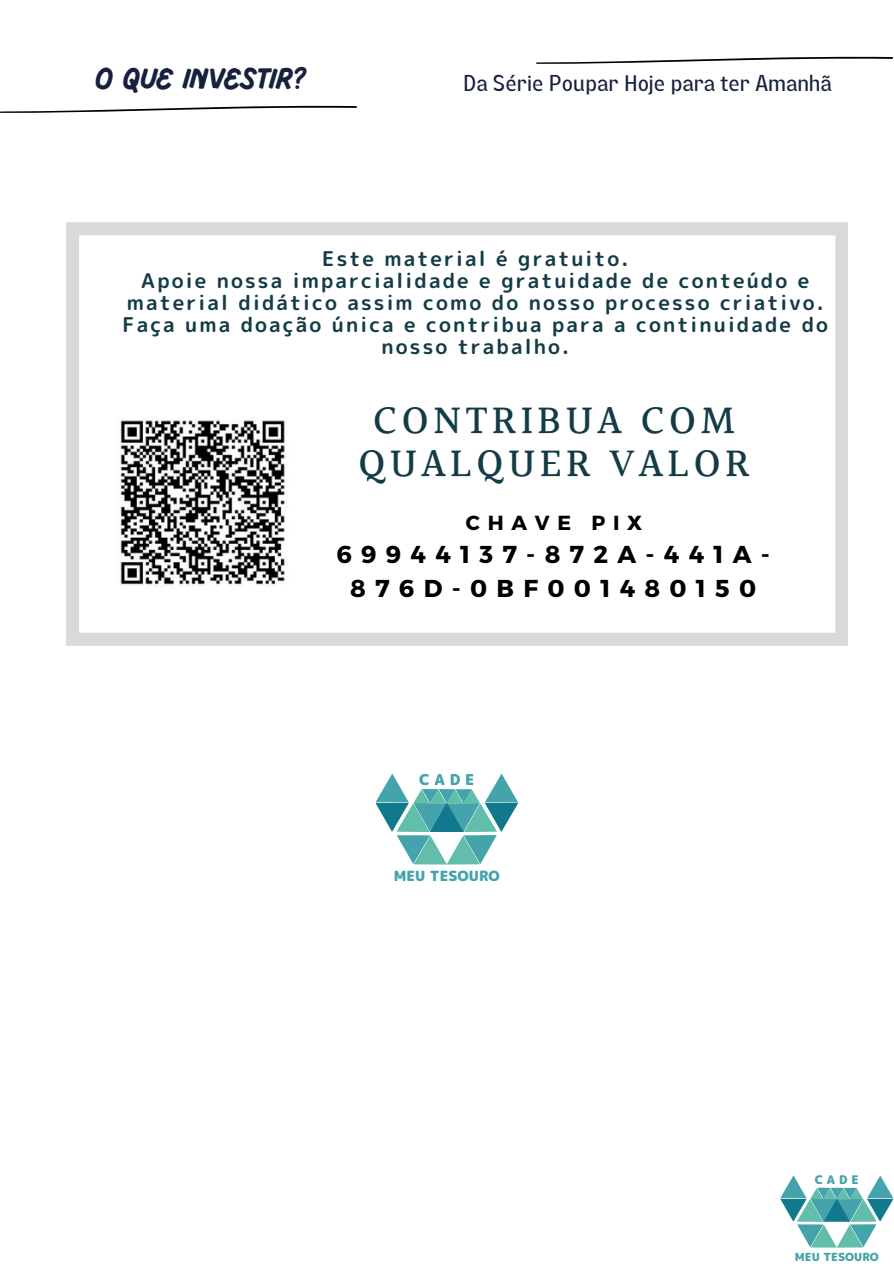
<style>
.page{position:relative;width:894px;height:1264px;background:#fff}
.page>*{position:absolute;margin:0;border:0;box-sizing:border-box;transform-origin:0 0}
.t1{font:500 40.65px/42.8px "Halant";letter-spacing:.105em;color:#133c46;text-align:center}
.t2{font:700 30px "Pluma";color:#16213d}
.t3{font:700 24.45px/33.9px "Montserrat";letter-spacing:.38em;color:#000;text-align:center}
.t4{font:22.5px "Lazord";color:#16213d}
.t5{font:20.4px/22px "rounded mplus 1 p bold";letter-spacing:.105em;color:#133c46;text-align:center}
.t6{font:700 20.4px "Montserrat";letter-spacing:.38em;color:#000}
.t7{font:15px "rounded mplus 1 p black";color:#45a4ab}
.t8{font:14.1px "rounded mplus 1 p black";color:#45a4ab}
.t9{font:11.85px "rounded mplus 1 p black";color:#45a4ab}
.t10{font:11.1px "rounded mplus 1 p black";color:#45a4ab}
</style>
<div class="page">
<svg style="left:780px;top:1175px;width:113px;height:72px"></svg>
<svg style="left:0;top:105px;width:357px;height:8px"></svg>
<svg style="left:536px;top:56px;width:356px;height:8px"></svg>
<svg style="left:66px;top:222px;width:781px;height:424px"></svg>
<img style="left:104px;top:403px;width:195px;height:199px">
<svg style="left:375px;top:774px;width:143px;height:90px"></svg>
<h2 class="t2" style="left:95px;top:66px;width:211px">O QUE INVESTIR?</h2>
<p class="t4" style="left:463px;top:74px;width:370px">Da Série Poupar Hoje para ter Amanhã</p>
<p class="t5" style="left:123px;top:247px;width:706px">Este material é gratuito.<br>Apoie nossa imparcialidade e gratuidade de conteúdo e material didático assim como do nosso processo criativo.<br>Faça uma doação única e contribua para a continuidade do nosso trabalho.</p>
<h4 class="t1" style="left:358px;top:401px;width:393px">CONTRIBUA COM<br>QUALQUER VALOR</h4>
<h5 class="t6" style="left:465px;top:510px;width:178px">CHAVE PIX</h5>
<h5 class="t3" style="left:336px;top:536px;width:435px">69944137-872A-441A-<br>876D-0BF001480150</h5>
<h3 class="t7" style="left:419px;top:768px;width:57px">CADE</h3>
<h1 class="t8" style="left:394px;top:865px;width:107px">MEU TESOURO</h1>
<p class="t9" style="left:814px;top:1171px;width:45px">CADE</p>
<p class="t10" style="left:794px;top:1248px;width:85px">MEU TESOURO</p>
</div>
